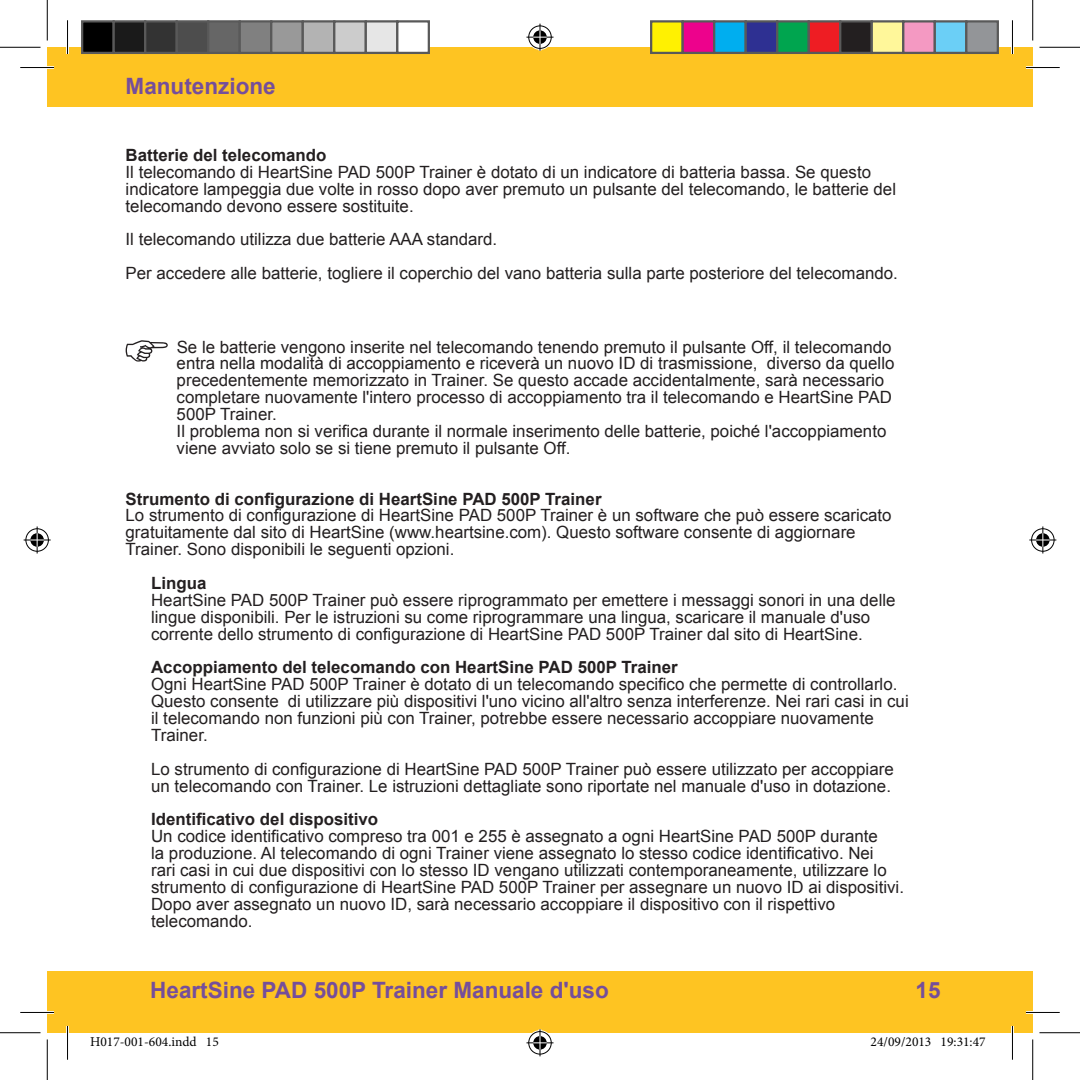
<style>
.page{position:relative;width:1080px;height:1080px;background:#fff}
.page>*{position:absolute;margin:0;border:0;box-sizing:border-box;transform-origin:0 0}
.t1{font:700 22.5px "Arial";color:#754e9b}
.t2{font:16.88px/16.9px "Arial";color:#231f20}
.t3{font:700 16.88px "Arial";color:#231f20}
.t4{font:13.5px "Minion Pro";color:#000}
</style>
<div class="page">
<div style="left:47px;top:970px;width:985px;height:62px;background:#fec422"></div>
<div style="left:47px;top:47px;width:985px;height:60px;background:#fec422"></div>
<svg style="left:126px;top:340px;width:42px;height:21px"></svg>
<hr style="left:20px;top:66px;width:34px;height:3px;background:#fff">
<hr style="left:1025px;top:66px;width:34px;height:3px;background:#fff">
<hr style="left:20px;top:1011px;width:34px;height:2px;background:#fff">
<hr style="left:1025px;top:1011px;width:34px;height:2px;background:#fff">
<hr style="left:66px;top:20px;width:3px;height:34px;background:#fff">
<hr style="left:66px;top:1025px;width:3px;height:34px;background:#fff">
<hr style="left:1011px;top:20px;width:2px;height:34px;background:#fff">
<hr style="left:1011px;top:1025px;width:2px;height:34px;background:#fff">
<hr style="left:20px;top:67px;width:34px;height:1px;background:#000">
<hr style="left:1025px;top:67px;width:34px;height:1px;background:#000">
<hr style="left:20px;top:1012px;width:34px;height:1px;background:#000">
<hr style="left:1025px;top:1012px;width:34px;height:1px;background:#000">
<hr style="left:67px;top:20px;width:1px;height:34px;background:#000">
<hr style="left:67px;top:1025px;width:1px;height:34px;background:#000">
<hr style="left:1012px;top:20px;width:1px;height:34px;background:#000">
<hr style="left:1012px;top:1025px;width:1px;height:34px;background:#000">
<hr style="left:0;top:47px;width:40px;height:1px;background:#000">
<hr style="left:1039px;top:47px;width:40px;height:1px;background:#000">
<hr style="left:0;top:1032px;width:40px;height:1px;background:#000">
<hr style="left:1039px;top:1032px;width:40px;height:1px;background:#000">
<hr style="left:47px;top:0;width:1px;height:40px;background:#000">
<hr style="left:47px;top:1039px;width:1px;height:40px;background:#000">
<hr style="left:1032px;top:0;width:1px;height:40px;background:#000">
<hr style="left:1032px;top:1039px;width:1px;height:40px;background:#000">
<svg style="left:526px;top:24px;width:27px;height:27px"></svg>
<svg style="left:526px;top:1029px;width:27px;height:27px"></svg>
<svg style="left:24px;top:526px;width:27px;height:27px"></svg>
<svg style="left:1029px;top:526px;width:27px;height:27px"></svg>
<div style="left:82px;top:21px;width:32px;height:32px;background:#000"></div>
<div style="left:81px;top:20px;width:34px;height:34px;border:2px solid #595959"></div>
<div style="left:114px;top:21px;width:31px;height:32px;background:#1a1a1a"></div>
<div style="left:112px;top:20px;width:34px;height:34px;border:2px solid #595959"></div>
<div style="left:145px;top:21px;width:32px;height:32px;background:#333"></div>
<div style="left:144px;top:20px;width:34px;height:34px;border:2px solid #595959"></div>
<div style="left:177px;top:21px;width:31px;height:32px;background:#4d4d4d"></div>
<div style="left:176px;top:20px;width:33px;height:34px;border:2px solid #595959"></div>
<div style="left:208px;top:21px;width:32px;height:32px;background:#666"></div>
<div style="left:207px;top:20px;width:34px;height:34px;border:2px solid #595959"></div>
<div style="left:240px;top:21px;width:31px;height:32px;background:#808080"></div>
<div style="left:238px;top:20px;width:34px;height:34px;border:2px solid #595959"></div>
<div style="left:271px;top:21px;width:32px;height:32px;background:#999"></div>
<div style="left:270px;top:20px;width:34px;height:34px;border:2px solid #595959"></div>
<div style="left:303px;top:21px;width:31px;height:32px;background:#b3b3b3"></div>
<div style="left:302px;top:20px;width:33px;height:34px;border:2px solid #595959"></div>
<div style="left:334px;top:21px;width:32px;height:32px;background:#ccc"></div>
<div style="left:333px;top:20px;width:34px;height:34px;border:2px solid #595959"></div>
<div style="left:366px;top:21px;width:31px;height:32px;background:#e6e6e6"></div>
<div style="left:364px;top:20px;width:34px;height:34px;border:2px solid #595959"></div>
<div style="left:397px;top:21px;width:32px;height:32px;background:#fff"></div>
<div style="left:396px;top:20px;width:34px;height:34px;border:2px solid #595959"></div>
<div style="left:651px;top:21px;width:31px;height:32px;background:#fff101"></div>
<div style="left:650px;top:20px;width:33px;height:34px;border:2px solid #595959"></div>
<div style="left:682px;top:21px;width:32px;height:32px;background:#ed028c"></div>
<div style="left:681px;top:20px;width:34px;height:34px;border:2px solid #595959"></div>
<div style="left:714px;top:21px;width:31px;height:32px;background:#00aeef"></div>
<div style="left:713px;top:20px;width:33px;height:34px;border:2px solid #595959"></div>
<div style="left:745px;top:21px;width:32px;height:32px;background:#2e3092"></div>
<div style="left:744px;top:20px;width:34px;height:34px;border:2px solid #595959"></div>
<div style="left:777px;top:21px;width:31px;height:32px;background:#00a54f"></div>
<div style="left:776px;top:20px;width:33px;height:34px;border:2px solid #595959"></div>
<div style="left:808px;top:21px;width:32px;height:32px;background:#ee1d23"></div>
<div style="left:807px;top:20px;width:34px;height:34px;border:2px solid #595959"></div>
<div style="left:840px;top:21px;width:31px;height:32px;background:#231f20"></div>
<div style="left:839px;top:20px;width:33px;height:34px;border:2px solid #595959"></div>
<div style="left:871px;top:21px;width:32px;height:32px;background:#fff79a"></div>
<div style="left:870px;top:20px;width:34px;height:34px;border:2px solid #595959"></div>
<div style="left:903px;top:21px;width:31px;height:32px;background:#f499c2"></div>
<div style="left:902px;top:20px;width:33px;height:34px;border:2px solid #595959"></div>
<div style="left:934px;top:21px;width:32px;height:32px;background:#6bcff6"></div>
<div style="left:933px;top:20px;width:34px;height:34px;border:2px solid #595959"></div>
<div style="left:966px;top:21px;width:31px;height:32px;background:#939598"></div>
<div style="left:965px;top:20px;width:33px;height:34px;border:2px solid #595959"></div>
<h1 class="t1" style="left:126px;top:71px;width:152px">Manutenzione</h1>
<p class="t3" style="left:126px;top:144px;width:202px">Batterie del telecomando</p>
<p class="t2" style="left:126px;top:163px;width:772px">Il telecomando di HeartSine PAD 500P Trainer è dotato di un indicatore di batteria bassa. Se questo indicatore lampeggia due volte in rosso dopo aver premuto un pulsante del telecomando, le batterie del telecomando devono essere sostituite.</p>
<p class="t2" style="left:126px;top:223px;width:773px;line-height:33.8px">Il telecomando utilizza due batterie AAA standard.<br>Per accedere alle batterie, togliere il coperchio del vano batteria sulla parte posteriore del telecomando.</p>
<p class="t2" style="left:177px;top:338px;width:719px">Se le batterie vengono inserite nel telecomando tenendo premuto il pulsante Off, il telecomando entra nella modalità di accoppiamento e riceverà un nuovo ID di trasmissione, diverso da quello precedentemente memorizzato in Trainer. Se questo accade accidentalmente, sarà necessario completare nuovamente l'intero processo di accoppiamento tra il telecomando e HeartSine PAD 500P Trainer.<br>Il problema non si verifica durante il normale inserimento delle batterie, poiché l'accoppiamento viene avviato solo se si tiene premuto il pulsante Off.</p>
<p class="t3" style="left:126px;top:487px;width:477px">Strumento di configurazione di HeartSine PAD 500P Trainer</p>
<p class="t2" style="left:126px;top:507px;width:767px">Lo strumento di configurazione di HeartSine PAD 500P Trainer è un software che può essere scaricato gratuitamente dal sito di HeartSine (www.heartsine.com). Questo software consente di aggiornare<br>Trainer. Sono disponibili le seguenti opzioni.</p>
<p class="t3" style="left:151px;top:572px;width:57px">Lingua</p>
<p class="t2" style="left:151px;top:591px;width:746px">HeartSine PAD 500P Trainer può essere riprogrammato per emettere i messaggi sonori in una delle lingue disponibili. Per le istruzioni su come riprogrammare una lingua, scaricare il manuale d'uso corrente dello strumento di configurazione di HeartSine PAD 500P Trainer dal sito di HeartSine.</p>
<p class="t3" style="left:151px;top:656px;width:528px">Accoppiamento del telecomando con HeartSine PAD 500P Trainer</p>
<p class="t2" style="left:151px;top:676px;width:759px">Ogni HeartSine PAD 500P Trainer è dotato di un telecomando specifico che permette di controllarlo.<br>Questo consente di utilizzare più dispositivi l'uno vicino all'altro senza interferenze. Nei rari casi in cui il telecomando non funzioni più con Trainer, potrebbe essere necessario accoppiare nuovamente Trainer.</p>
<p class="t2" style="left:151px;top:760px;width:744px">Lo strumento di configurazione di HeartSine PAD 500P Trainer può essere utilizzato per accoppiare un telecomando con Trainer. Le istruzioni dettagliate sono riportate nel manuale d'uso in dotazione.</p>
<p class="t3" style="left:151px;top:808px;width:228px">Identificativo del dispositivo</p>
<p class="t2" style="left:151px;top:828px;width:754px">Un codice identificativo compreso tra 001 e 255 è assegnato a ogni HeartSine PAD 500P durante<br>la produzione. Al telecomando di ogni Trainer viene assegnato lo stesso codice identificativo. Nei<br>rari casi in cui due dispositivi con lo stesso ID vengano utilizzati contemporaneamente, utilizzare lo strumento di configurazione di HeartSine PAD 500P Trainer per assegnare un nuovo ID ai dispositivi.<br>Dopo aver assegnato un nuovo ID, sarà necessario accoppiare il dispositivo con il rispettivo telecomando.</p>
<h1 class="t1" style="left:150px;top:974px;width:460px">HeartSine PAD 500P Trainer Manuale d'uso</h1>
<h1 class="t1" style="left:915px;top:974px;width:27px">15</h1>
<p class="t4" style="left:90px;top:1032px;width:130px">H017-001-604.indd 15</p>
<p class="t4" style="left:870px;top:1032px;width:117px">24/09/2013 19:31:47</p>
</div>
